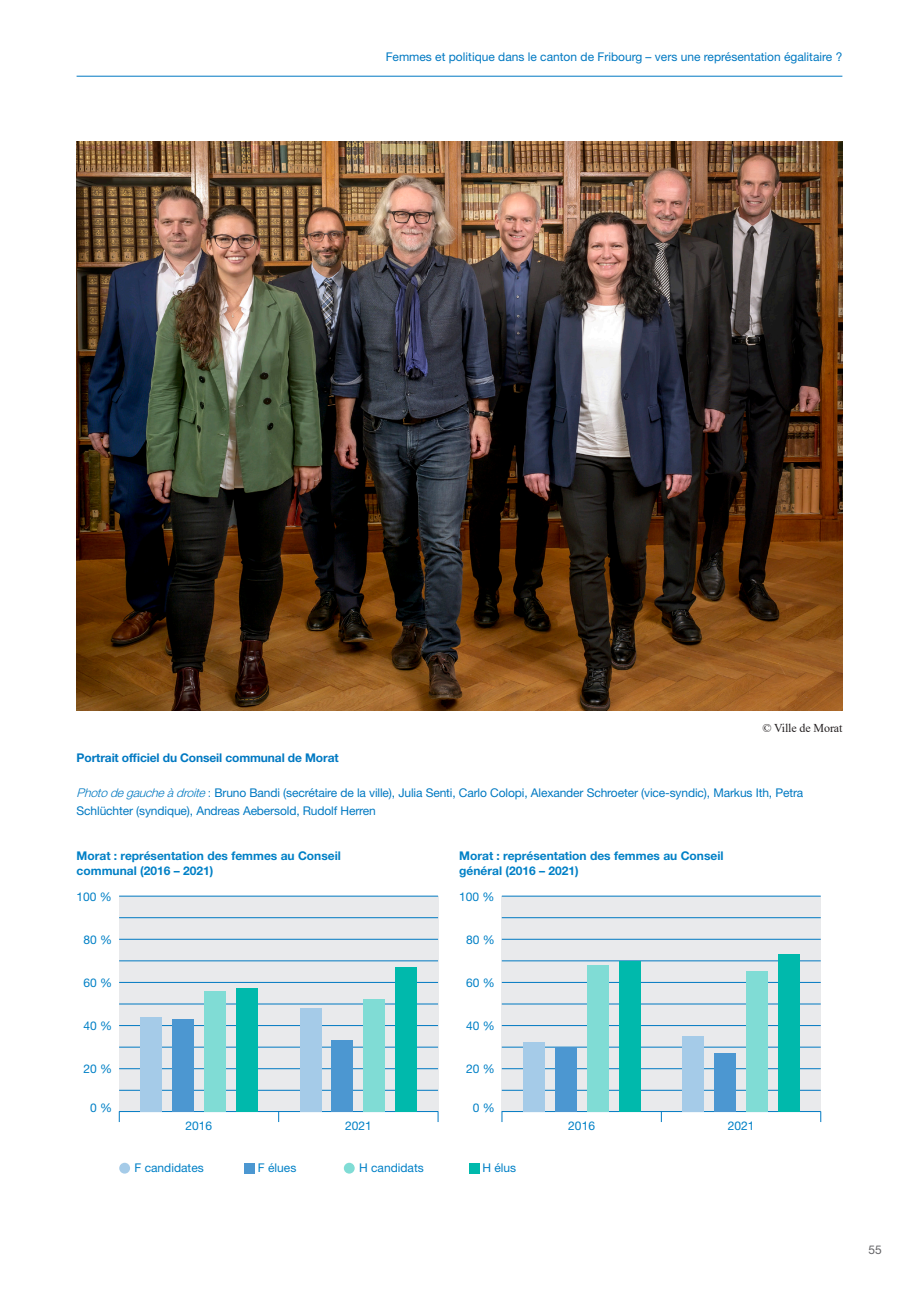
<style>
.page{position:relative;width:919px;height:1289px;background:#fff}
.page>*{position:absolute;margin:0;border:0;box-sizing:border-box;transform-origin:0 0}
.légende_photo_liste{font:12px/18px "Helvetica Neue LT Std";letter-spacing:-.01em;color:#0079c2}
.Texte-graph{font:700 12px "Helvetica Neue LT Std";color:#0080c6}
.Texte-graph-2{font:12px "Helvetica Neue LT Std";color:#0080c6}
.légende-photo-titre{font:700 12px "Helvetica Neue LT Std";letter-spacing:-.01em;color:#0079c2}
.légende_graphiques{font:12px "Helvetica Neue LT Std";color:#0080c6}
.copyright-photo{font:12px "Times New Roman";letter-spacing:-.01em;color:#231f20}
.t1{font:12px "Helvetica Neue LT Std";color:#636366}
.s1{font-weight:300;font-style:italic}
.s2{font-weight:300}
</style>
<div class="page">
<hr style="left:77px;top:76px;width:765px;height:1px;background:#0079c2">
<img style="left:77px;top:142px;width:765px;height:568px">
<div style="left:119px;top:896px;width:319px;height:215px;background:#e6e7e9"></div>
<hr style="left:119px;top:917px;width:319px;height:1px;background:#0079c2">
<hr style="left:119px;top:939px;width:319px;height:1px;background:#0079c2">
<hr style="left:119px;top:982px;width:319px;height:1px;background:#0079c2">
<hr style="left:119px;top:960px;width:319px;height:1px;background:#0079c2">
<hr style="left:119px;top:1111px;width:319px;height:1px;background:#0079c2">
<hr style="left:119px;top:1046px;width:319px;height:1px;background:#0079c2">
<hr style="left:119px;top:1003px;width:319px;height:1px;background:#0079c2">
<hr style="left:119px;top:1068px;width:319px;height:1px;background:#0079c2">
<hr style="left:119px;top:1089px;width:319px;height:1px;background:#0079c2">
<hr style="left:119px;top:1025px;width:319px;height:1px;background:#0079c2">
<hr style="left:119px;top:895px;width:319px;height:1px;background:#0079c2">
<div style="left:140px;top:1016px;width:22px;height:95px;background:#a5cbe8"></div>
<div style="left:172px;top:1018px;width:22px;height:93px;background:#4c97d1"></div>
<div style="left:204px;top:991px;width:21px;height:120px;background:#80dcd5"></div>
<div style="left:236px;top:988px;width:21px;height:123px;background:#00b9ac"></div>
<div style="left:300px;top:1008px;width:21px;height:103px;background:#a5cbe8"></div>
<div style="left:332px;top:1040px;width:21px;height:71px;background:#4c97d1"></div>
<div style="left:363px;top:999px;width:22px;height:112px;background:#80dcd5"></div>
<div style="left:395px;top:967px;width:22px;height:144px;background:#00b9ac"></div>
<div style="left:502px;top:896px;width:318px;height:215px;background:#e6e7e9"></div>
<hr style="left:502px;top:917px;width:318px;height:1px;background:#0079c2">
<hr style="left:502px;top:939px;width:318px;height:1px;background:#0079c2">
<hr style="left:502px;top:982px;width:318px;height:1px;background:#0079c2">
<hr style="left:502px;top:960px;width:318px;height:1px;background:#0079c2">
<hr style="left:502px;top:1111px;width:318px;height:1px;background:#0079c2">
<hr style="left:502px;top:1046px;width:318px;height:1px;background:#0079c2">
<hr style="left:502px;top:1003px;width:318px;height:1px;background:#0079c2">
<hr style="left:502px;top:1068px;width:318px;height:1px;background:#0079c2">
<hr style="left:502px;top:1089px;width:318px;height:1px;background:#0079c2">
<hr style="left:502px;top:1025px;width:318px;height:1px;background:#0079c2">
<hr style="left:502px;top:895px;width:318px;height:1px;background:#0079c2">
<div style="left:523px;top:1042px;width:21px;height:69px;background:#a5cbe8"></div>
<div style="left:555px;top:1046px;width:21px;height:65px;background:#4c97d1"></div>
<div style="left:587px;top:965px;width:21px;height:146px;background:#80dcd5"></div>
<div style="left:619px;top:960px;width:21px;height:151px;background:#00b9ac"></div>
<div style="left:682px;top:1036px;width:21px;height:75px;background:#a5cbe8"></div>
<div style="left:714px;top:1053px;width:21px;height:58px;background:#4c97d1"></div>
<div style="left:746px;top:971px;width:21px;height:140px;background:#80dcd5"></div>
<div style="left:778px;top:954px;width:21px;height:157px;background:#00b9ac"></div>
<div style="left:244px;top:1162px;width:11px;height:11px;background:#4c97d1"></div>
<div style="left:119px;top:1162px;width:11px;height:11px;background:#a5cbe8;border-radius:50%"></div>
<div style="left:468px;top:1162px;width:11px;height:11px;background:#00b9ac"></div>
<div style="left:344px;top:1162px;width:10px;height:11px;background:#80dcd5;border-radius:50%"></div>
<p class="légende_photo_liste" style="left:385px;top:48px;width:458px">Femmes et politique dans le canton de Fribourg – vers une représentation égalitaire ?</p>
<p class="copyright-photo" style="left:762px;top:719px;width:82px">© Ville de Morat</p>
<p class="légende-photo-titre" style="left:77px;top:750px;width:263px">Portrait officiel du Conseil communal de Morat</p>
<p class="légende_photo_liste" style="left:77px;top:783px;width:728px"><span class="s1">Photodegaucheàdroite</span><span class="s2">:</span> Bruno Bandi (secrétaire de la ville), Julia Senti, Carlo Colopi, Alexander Schroeter (vice-syndic), Markus Ith, Petra<br>Schlüchter (syndique), Andreas Aebersold, Rudolf Herren</p>
<p class="Texte-graph" style="left:77px;top:847px;width:266px">Morat : représentation des femmes au Conseil</p>
<p class="Texte-graph" style="left:77px;top:862px;width:138px">communal (2016 – 2021)</p>
<p class="Texte-graph-2" style="left:77px;top:889px;width:37px">100 %</p>
<p class="Texte-graph" style="left:459px;top:847px;width:266px">Morat : représentation des femmes au Conseil</p>
<p class="Texte-graph" style="left:459px;top:862px;width:121px">général (2016 – 2021)</p>
<p class="Texte-graph-2" style="left:459px;top:889px;width:37px">100 %</p>
<p class="Texte-graph-2" style="left:83px;top:932px;width:30px">80 %</p>
<p class="Texte-graph-2" style="left:466px;top:932px;width:30px">80 %</p>
<p class="Texte-graph-2" style="left:83px;top:975px;width:30px">60 %</p>
<p class="Texte-graph-2" style="left:466px;top:975px;width:30px">60 %</p>
<p class="Texte-graph-2" style="left:83px;top:1018px;width:30px">40 %</p>
<p class="Texte-graph-2" style="left:466px;top:1018px;width:30px">40 %</p>
<p class="Texte-graph-2" style="left:83px;top:1061px;width:30px">20 %</p>
<p class="Texte-graph-2" style="left:466px;top:1061px;width:30px">20 %</p>
<p class="Texte-graph-2" style="left:90px;top:1100px;width:24px">0 %</p>
<p class="Texte-graph-2" style="left:472px;top:1100px;width:24px">0 %</p>
<p class="Texte-graph-2" style="left:186px;top:1118px;width:28px">2016</p>
<p class="Texte-graph-2" style="left:345px;top:1118px;width:28px">2021</p>
<p class="Texte-graph-2" style="left:568px;top:1118px;width:28px">2016</p>
<p class="Texte-graph-2" style="left:727px;top:1118px;width:28px">2021</p>
<p class="légende_graphiques" style="left:134px;top:1160px;width:71px">F candidates</p>
<p class="légende_graphiques" style="left:258px;top:1160px;width:40px">F élues</p>
<p class="légende_graphiques" style="left:359px;top:1160px;width:66px">H candidats</p>
<p class="légende_graphiques" style="left:482px;top:1160px;width:35px">H élus</p>
<p class="t1" style="left:868px;top:1242px;width:15px">55</p>
</div>
